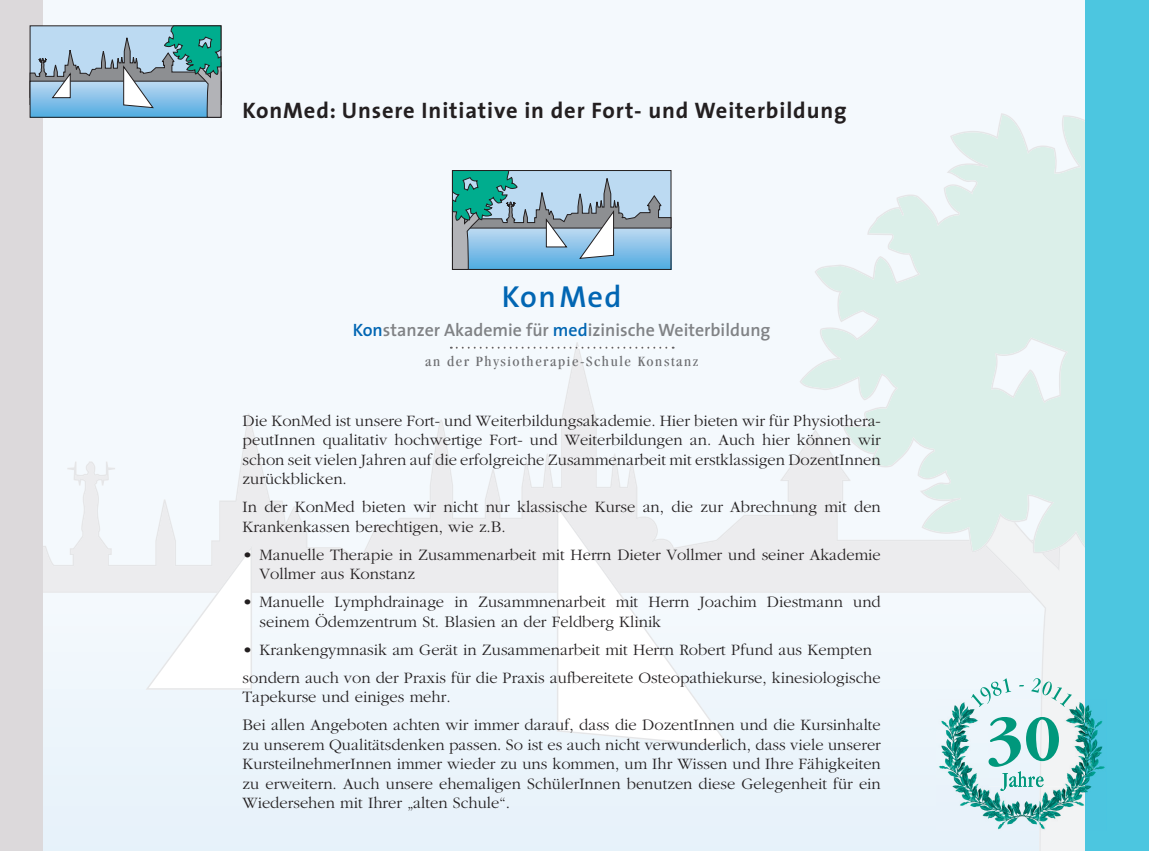
<style>
.page{position:relative;width:1149px;height:851px;background:#fff}
.page>*{position:absolute;margin:0;border:0;box-sizing:border-box;transform-origin:0 0}
.t1{font:600 30.6px "The Sans";letter-spacing:.05em;color:#0166b3}
.t2{font:700 22.5px "The Sans";letter-spacing:.04em;color:#231f20}
.t3{font:600 17.85px "The Sans";color:#808285}
.t4{font:300 16.5px/19.5px "Garamond";color:#231f20}
.t5{font:condensed 14.7px "Garamond";letter-spacing:.1em;color:#6c6d70;scale:1.1 1}
.s1{color:#0166b3}
</style>
<div class="page">
<div style="left:43px;top:0;width:1041px;height:342px;background:#f4f9fd"></div>
<svg style="left:43px;top:342px;width:927px;height:249px;fill:#f4f9fd"></svg>
<div style="left:43px;top:591px;width:927px;height:259px;background:#ecf5fb"></div>
<svg style="left:145px;top:545px;width:107px;height:144px"></svg>
<svg style="left:556px;top:504px;width:174px;height:243px"></svg>
<svg style="left:799px;top:113px;width:285px;height:440px;fill:#dbefe9"></svg>
<div style="left:1084px;top:0;width:64px;height:850px;background:#4cc6e0"></div>
<div style="left:0;top:0;width:43px;height:850px;background:#dcd9db"></div>
<svg style="left:29px;top:25px;width:192px;height:93px;background:#88b4c6"></svg>
<img style="left:935px;top:699px;width:170px;height:130px">
<svg style="left:970px;top:516px;width:114px;height:334px"></svg>
<svg style="left:450px;top:346px;width:223px;height:2px"></svg>
<svg style="left:451px;top:170px;width:220px;height:100px;background:#8bb6c8"></svg>
<h2 class="t2" style="left:242px;top:91px;width:605px">KonMed: Unsere Initiative in der Fort- und Weiterbildung</h2>
<h1 class="t1" style="left:501px;top:271px;width:121px">KonMed</h1>
<p class="t3" style="left:353px;top:315px;width:419px"><span class="s1">Kon</span>stanzer Akademie für <span class="s1">med</span>izinische Weiterbildung</p>
<p class="t5" style="left:425px;top:353px;width:250px">an der Physiotherapie-Schule Konstanz</p>
<p class="t4" style="left:242px;top:411px;width:639px;text-align:justify">Die KonMed ist unsere Fort- und Weiterbildungsakademie. Hier bieten wir für Physiothera&shy;peutInnen qualitativ hochwertige Fort- und Weiterbildungen an. Auch hier können wir schon seit vielen Jahren auf die erfolgreiche Zusammenarbeit mit erstklassigen DozentInnen zurückblicken.</p>
<p class="t4" style="left:242px;top:497px;width:639px">In der KonMed bieten wir nicht nur klassische Kurse an, die zur Abrechnung mit den<br>Krankenkassen berechtigen, wie z.B.</p>
<p class="t4" style="left:259px;top:545px;width:622px;text-indent:-17px">• Manuelle Therapie in Zusammenarbeit mit Herrn Dieter Vollmer und seiner Akademie<br>Vollmer aus Konstanz</p>
<p class="t4" style="left:259px;top:592px;width:622px;text-indent:-17px">• Manuelle Lymphdrainage in Zusammnenarbeit mit Herrn Joachim Diestmann und seinem Ödemzentrum St. Blasien an der Feldberg Klinik</p>
<p class="t4" style="left:242px;top:635px;width:639px;line-height:28px">• Krankengymnasik am Gerät in Zusammenarbeit mit Herrn Robert Pfund aus Kempten sondern auch von der Praxis für die Praxis aufbereitete Osteopathiekurse, kinesiologische</p>
<p class="t4" style="left:242px;top:683px;width:639px;line-height:28px">Tapekurse und einiges mehr.<br>Bei allen Angeboten achten wir immer darauf, dass die DozentInnen und die Kursinhalte</p>
<p class="t4" style="left:242px;top:735px;width:639px;text-align:justify">zu unserem Qualitätsdenken passen. So ist es auch nicht verwunderlich, dass viele unserer KursteilnehmerInnen immer wieder zu uns kommen, um Ihr Wissen und Ihre Fähigkeiten zu erweitern. Auch unsere ehemaligen SchülerInnen benutzen diese Gelegenheit für ein Wiedersehen mit Ihrer „alten Schule“.</p>
</div>
